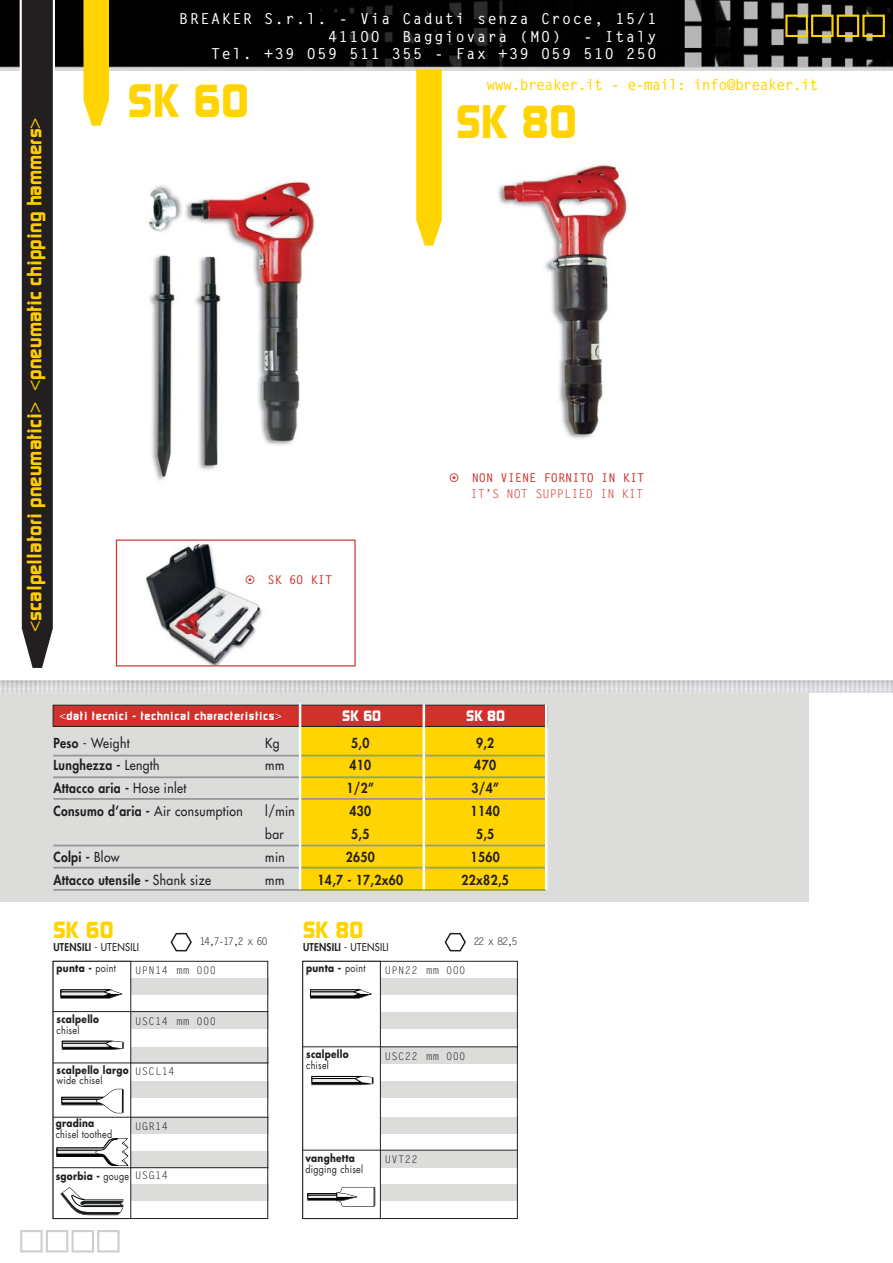
<style>
.page{position:relative;width:893px;height:1263px;background:#fff}
.page>*{position:absolute;margin:0;border:0;box-sizing:border-box;transform-origin:0 0}
.t1{font:800 42px "Sol";color:#ffd400}
.t2{font:800 21px "Sol";color:#ffd400}
.t3{font:800 18px "Sol";color:#ffcb04}
.t4{font:700 15px/17.5px "Letter Gothic";letter-spacing:.11em;color:#fff}
.t5{font:700 15px "Letter Gothic";letter-spacing:-.05em;color:#ffd400}
.t6{font:800 13.5px "Futura";letter-spacing:.03em;color:#231f20;scale:.9 1}
.t7{font:13.5px "Futura";letter-spacing:.03em;color:#231f20;scale:.9 1}
.t8{font:800 13.5px "Sol";color:#fff}
.t9{font:700 12px "Letter Gothic";color:#d0322b}
.t10{font:12px "Letter Gothic";color:#d0322b}
.t11{font:10.5px "Letter Gothic";letter-spacing:.03em;color:#231f20}
.t12{font:700 10.5px "Futura";letter-spacing:.03em;color:#231f20;scale:.85 1}
.t13{font:10.5px/21.6px "Futura";letter-spacing:.03em;color:#231f20;scale:.9 1}
.t14{font:10.5px "Futura";letter-spacing:.03em;color:#231f20;scale:.85 1}
.t15{font:800 10.5px "Sol";letter-spacing:.05em;color:#fff}
.s1{font-weight:800}
.s2{font-weight:400}
.s3{font-weight:700}
.s4{font-style:inherit}
.s5{font-family:"Letter Gothic";font-weight:400}
</style>
<div class="page">
<div style="left:55px;top:1184px;width:214px;height:17px;background:#dcdddb"></div>
<div style="left:55px;top:1151px;width:214px;height:17px;background:#dcdddb"></div>
<div style="left:55px;top:1117px;width:214px;height:17px;background:#dcdddb"></div>
<img style="left:498px;top:162px;width:129px;height:277px">
<img style="left:0;top:0;width:893px;height:71px">
<svg style="left:19px;top:0;width:37px;height:668px;background:#494546"></svg>
<svg style="left:83px;top:0;width:26px;height:126px;background:#fcd513"></svg>
<svg style="left:784px;top:14px;width:102px;height:24px;background:#54480c"></svg>
<svg style="left:20px;top:1230px;width:100px;height:23px"></svg>
<div style="left:0;top:687px;width:808px;height:214px;background:#dcdddb"></div>
<svg style="left:416px;top:69px;width:26px;height:177px;background:#fed611"></svg>
<img style="left:148px;top:175px;width:168px;height:306px">
<img style="left:146px;top:543px;width:117px;height:121px">
<div style="left:116px;top:539px;width:240px;height:127px;border:1px solid #d0322b"></div>
<div style="left:424px;top:706px;width:122px;height:184px;background:#ffd400"></div>
<div style="left:301px;top:706px;width:121px;height:184px;background:#ffd400"></div>
<div style="left:53px;top:705px;width:494px;height:22px;background:#d0322b;border:1px solid #231f20"></div>
<hr style="left:53px;top:755px;width:494px;height:1px;background:#939598">
<hr style="left:53px;top:776px;width:494px;height:2px;background:#939598">
<hr style="left:53px;top:845px;width:492px;height:1px;background:#939598">
<hr style="left:53px;top:867px;width:492px;height:1px;background:#939598">
<hr style="left:53px;top:889px;width:492px;height:2px;background:#939598">
<hr style="left:53px;top:798px;width:492px;height:2px;background:#939598">
<img style="left:0;top:680px;width:893px;height:12px">
<hr style="left:423px;top:704px;width:2px;height:185px;background:#fff">
<hr style="left:299px;top:703px;width:2px;height:186px;background:#fff">
<hr style="left:545px;top:704px;width:2px;height:185px;background:#fff">
<div style="left:55px;top:1081px;width:214px;height:17px;background:#dcdddb"></div>
<div style="left:55px;top:1047px;width:214px;height:17px;background:#dcdddb"></div>
<div style="left:55px;top:1011px;width:214px;height:17px;background:#dcdddb"></div>
<div style="left:55px;top:978px;width:214px;height:17px;background:#dcdddb"></div>
<div style="left:53px;top:961px;width:78px;height:258px;background:#fff;border:1px solid #231f20"></div>
<svg style="left:60px;top:989px;width:63px;height:10px"></svg>
<svg style="left:62px;top:1040px;width:62px;height:10px"></svg>
<hr style="left:53px;top:1011px;width:215px;height:1px;background:#231f20">
<hr style="left:53px;top:1062px;width:215px;height:1px;background:#231f20">
<svg style="left:170px;top:932px;width:22px;height:20px"></svg>
<svg style="left:61px;top:1089px;width:63px;height:24px"></svg>
<hr style="left:53px;top:1117px;width:215px;height:1px;background:#231f20">
<svg style="left:56px;top:1138px;width:73px;height:28px"></svg>
<hr style="left:53px;top:1167px;width:215px;height:1px;background:#231f20">
<svg style="left:60px;top:1187px;width:63px;height:28px"></svg>
<div style="left:304px;top:1184px;width:214px;height:17px;background:#dcdddb"></div>
<div style="left:304px;top:1151px;width:214px;height:17px;background:#dcdddb"></div>
<div style="left:304px;top:1117px;width:214px;height:17px;background:#dcdddb"></div>
<div style="left:304px;top:1081px;width:214px;height:17px;background:#dcdddb"></div>
<div style="left:304px;top:1047px;width:214px;height:17px;background:#dcdddb"></div>
<div style="left:304px;top:1011px;width:214px;height:17px;background:#dcdddb"></div>
<div style="left:304px;top:978px;width:214px;height:17px;background:#dcdddb"></div>
<div style="left:302px;top:961px;width:79px;height:258px;background:#fff;border:1px solid #231f20"></div>
<svg style="left:310px;top:989px;width:63px;height:10px"></svg>
<svg style="left:311px;top:1076px;width:63px;height:9px"></svg>
<hr style="left:303px;top:1046px;width:215px;height:1px;background:#231f20">
<hr style="left:303px;top:1150px;width:215px;height:1px;background:#231f20">
<svg style="left:444px;top:932px;width:22px;height:20px"></svg>
<svg style="left:307px;top:1187px;width:68px;height:20px"></svg>
<svg style="left:246px;top:576px;width:8px;height:8px"></svg>
<h3 class="t3" style="left:27px;top:632px;width:516px;rotate:-90deg">&lt;scalpellatori pneumatici&gt; &lt;pneumatic chipping hammers&gt;</h3>
<p class="t4" style="left:328px;top:11px;width:330px;text-indent:-149px">BREAKER S.r.l. - Via Caduti senza Croce, 15/1<br>411OO</p>
<p class="t4" style="left:403px;top:29px;width:159px">Baggiovara (MO)</p>
<p class="t4" style="left:211px;top:29px;width:447px;text-align:right">- Italy<br>Tel. +39 O59 511 355 - Fax +39 O59 51O 25O</p>
<h1 class="t1" style="left:128px;top:83px;width:123px">SK 60</h1>
<p class="t5" style="left:487px;top:79px;width:333px">www.breaker.it - e-mail: info@breaker.it</p>
<h1 class="t1" style="left:456px;top:104px;width:123px">SK 80</h1>
<p class="t9" style="left:267px;top:575px;width:66px">SK 6O KIT</p>
<p class="t9" style="left:472px;top:473px;width:174px">NON VIENE FORNITO IN KIT</p>
<p class="t10" style="left:471px;top:490px;width:174px">IT’S NOT SUPPLIED IN KIT</p>
<p class="t15" style="left:59px;top:711px;width:224px">&lt;dati tecnici - technical characteristics&gt;</p>
<p class="t8" style="left:342px;top:710px;width:41px">SK 60</p>
<p class="t7" style="left:53px;top:736px;width:86px"><span class="s1">Peso</span> - Weight</p>
<p class="t7" style="left:265px;top:736px;width:17px">Kg</p>
<p class="t6" style="left:351px;top:736px;width:22px">5,0</p>
<p class="t6" style="left:476px;top:736px;width:22px">9,2</p>
<p class="t6" style="left:53px;top:759px;width:119px">Lunghezza - <span class="s2">Length</span></p>
<p class="t7" style="left:265px;top:759px;width:23px">mm</p>
<p class="t6" style="left:349px;top:759px;width:26px">410</p>
<p class="t6" style="left:474px;top:759px;width:26px">470</p>
<p class="t6" style="left:53px;top:782px;width:149px">Attacco aria - <span class="s2">Hose inlet</span></p>
<p class="t6" style="left:347px;top:782px;width:32px">1/2”</p>
<p class="t6" style="left:471px;top:782px;width:32px">3/4”</p>
<p class="t6" style="left:53px;top:805px;width:212px">Consumo d’aria - <span class="s2">Air consumption</span></p>
<p class="t7" style="left:265px;top:804px;width:34px">l/min</p>
<p class="t6" style="left:349px;top:805px;width:26px">430</p>
<p class="t6" style="left:471px;top:805px;width:34px">1140</p>
<p class="t7" style="left:265px;top:827px;width:22px">bar</p>
<p class="t6" style="left:351px;top:827px;width:22px">5,5</p>
<p class="t6" style="left:476px;top:827px;width:22px">5,5</p>
<p class="t6" style="left:53px;top:850px;width:75px">Colpi - <span class="s2">Blow</span></p>
<p class="t7" style="left:265px;top:850px;width:23px">min</p>
<p class="t6" style="left:346px;top:850px;width:34px">2650</p>
<p class="t6" style="left:471px;top:850px;width:34px">1560</p>
<p class="t6" style="left:53px;top:873px;width:177px">Attacco utensile - <span class="s2">Shank size</span></p>
<p class="t7" style="left:265px;top:873px;width:23px">mm</p>
<p class="t6" style="left:318px;top:873px;width:97px">14,7 - 17,2x60</p>
<p class="t6" style="left:461px;top:873px;width:54px">22x82,5</p>
<p class="t8" style="left:466px;top:710px;width:41px">SK 80</p>
<h2 class="t2" style="left:53px;top:921px;width:62px">SK 60</h2>
<p class="t11" style="left:199px;top:937px;width:70px">14,7-17,2 x 60</p>
<p class="t13" style="left:53px;top:937px;width:97px"><span class="s1">UTENSILI</span> - UTENSILI <span class="s3">punta -</span> <span class="s4">point</span></p>
<p class="t11" style="left:135px;top:966px;width:82px">UPN14 mm 000</p>
<p class="t12" style="left:57px;top:1014px;width:52px">scalpello</p>
<p class="t14" style="left:57px;top:1025px;width:28px">chisel</p>
<p class="t11" style="left:135px;top:1017px;width:34px">USC14</p>
<p class="t11" style="left:177px;top:1017px;width:41px">mm 000</p>
<p class="t12" style="left:57px;top:1065px;width:86px">scalpello largo</p>
<p class="t14" style="left:57px;top:1075px;width:55px">wide chisel</p>
<p class="t11" style="left:135px;top:1067px;width:41px">USCL14</p>
<p class="t12" style="left:56px;top:1119px;width:47px">gradina</p>
<p class="t14" style="left:56px;top:1129px;width:68px">chisel toothed</p>
<p class="t11" style="left:135px;top:1122px;width:34px">UGR14</p>
<p class="t12" style="left:56px;top:1171px;width:134px">sgorbia - <span class="s2">gouge</span> <span class="s5">USG14</span></p>
<h2 class="t2" style="left:303px;top:921px;width:62px">SK 80</h2>
<p class="t13" style="left:303px;top:937px;width:97px"><span class="s1">UTENSILI</span> - UTENSILI <span class="s3">punta -</span> <span class="s4">point</span></p>
<p class="t11" style="left:385px;top:966px;width:82px">UPN22 mm 000</p>
<p class="t11" style="left:473px;top:937px;width:46px">22 x 82,5</p>
<p class="t12" style="left:306px;top:1049px;width:52px">scalpello</p>
<p class="t14" style="left:306px;top:1060px;width:28px">chisel</p>
<p class="t11" style="left:385px;top:1052px;width:34px">USC22</p>
<p class="t11" style="left:426px;top:1052px;width:41px">mm 000</p>
<p class="t12" style="left:305px;top:1154px;width:60px">vanghetta</p>
<p class="t14" style="left:305px;top:1164px;width:69px">digging chisel</p>
<p class="t11" style="left:385px;top:1155px;width:34px">UVT22</p>
</div>
